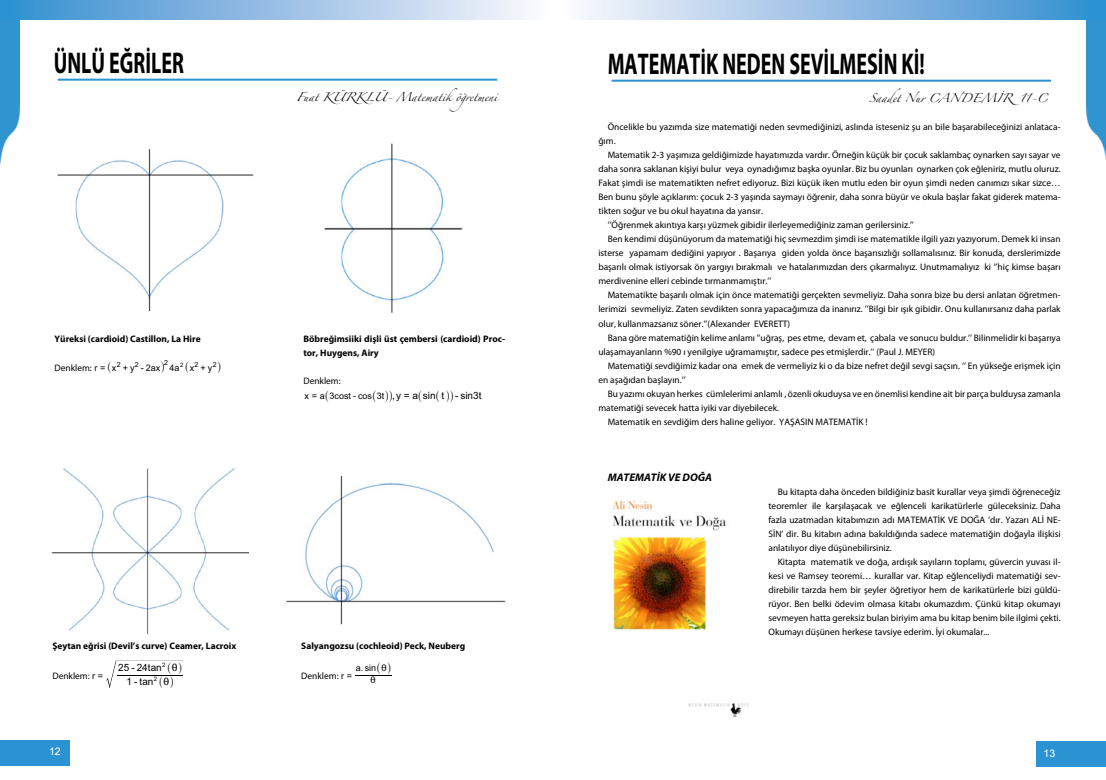
<style>
.page{position:relative;width:1106px;height:780px;background:#fff}
.page>*{position:absolute;margin:0;border:0;box-sizing:border-box;transform-origin:0 0}
.t1{font:700 30px "Myriad Pro";color:#000;scale:.67 1}
.t2{font:italic 700 11px "Myriad Pro";color:#000}
.t3{font:10.5px "Arial";color:#fff}
.t4{font:10px/14.3px "Arial";color:#000}
.t5{font:9.6px "MM Variable A";color:#000;scale:1.07 1}
.t6{font:9.6px "MM Variable A";color:#000;scale:1.06 1}
.t7{font:9.4px/14px "Myriad Pro";color:#000;text-align:justify}
.t8{font:700 9.4px/14px "Myriad Pro";color:#000}
.t9{font:9px "Arial";color:#000}
.t10{font:9px "MM Greek";color:#000}
.t11{font:8px "Zapfino";color:#000}
.t12{font:7px "Arial";color:#000}
.t13{font:6px "Arial";color:#000}
.s1{font-family:"Arial";font-size:9px}
.s2{font-family:"MM Variable A";font-size:9.6px}
.s3{font-family:"MM Greek";font-size:10px}
.s4{font-family:"MM Greek"}
</style>
<div class="page">
<div style="left:1036px;top:741px;width:70px;height:25px;background:#2b93d1"></div>
<img style="left:1086px;top:19px;width:20px;height:140px">
<div style="left:553px;top:0;width:553px;height:19px;background:linear-gradient(to right,#fff9fd,#318bcf)"></div>
<div style="left:0;top:740px;width:70px;height:25px;background:#2b93d1"></div>
<img style="left:0;top:19px;width:19px;height:145px">
<div style="left:0;top:0;width:553px;height:19px;background:linear-gradient(to right,#328ccf,#fff8fd)"></div>
<hr style="left:58px;top:79px;width:439px;height:2px;background:#2b93d1">
<svg style="left:106px;top:660px;width:77px;height:28px"></svg>
<hr style="left:117px;top:675px;width:65px;height:1px;background:#000">
<hr style="left:355px;top:675px;width:36px;height:1px;background:#000">
<img style="left:57px;top:148px;width:197px;height:164px">
<img style="left:324px;top:143px;width:139px;height:170px">
<img style="left:51px;top:468px;width:197px;height:166px">
<img style="left:286px;top:475px;width:220px;height:149px">
<hr style="left:611px;top:80px;width:440px;height:2px;background:#2b93d1">
<img style="left:612px;top:500px;width:137px;height:218px">
<h1 class="t1" style="left:54px;top:44px;width:195px">ÜNLÜ EĞRİLER</h1>
<p class="t11" style="left:297px;top:94px;width:202px">Fuat KÜRKLÜ- Matematiköğretmeni</p>
<p class="t8" style="left:55px;top:331px;width:148px">Yüreksi (cardioid) Castillon, La Hire</p>
<p class="t7" style="left:55px;top:360px;width:52px">Denklem: <span class="s1">r =</span></p>
<p class="t9" style="left:112px;top:361px;width:6px">x</p>
<p class="t9" style="left:123px;top:361px;width:13px">+y</p>
<p class="t9" style="left:141px;top:361px;width:21px">- a2 x</p>
<p class="t9" style="left:170px;top:361px;width:26px">4a x</p>
<p class="t9" style="left:200px;top:361px;width:13px">+y</p>
<p class="t12" style="left:117px;top:359px;width:5px">2</p>
<p class="t12" style="left:135px;top:359px;width:5px">2</p>
<p class="t12" style="left:164px;top:357px;width:5px">2</p>
<p class="t13" style="left:180px;top:360px;width:5px">2</p>
<p class="t12" style="left:195px;top:359px;width:5px">2</p>
<p class="t12" style="left:213px;top:359px;width:5px">2</p>
<p class="t5" style="left:107px;top:361px;width:5px">_</p>
<p class="t5" style="left:185px;top:361px;width:5px">_</p>
<p class="t6" style="left:161px;top:361px;width:5px">i</p>
<p class="t6" style="left:217px;top:361px;width:5px">i</p>
<p class="t8" style="left:303px;top:331px;width:203px">Böbreğimsiiki dişli üst çembersi (cardioid) Proc&shy;tor, Huygens, Airy</p>
<p class="t7" style="left:303px;top:373px;width:39px">Denklem:</p>
<p class="t9" style="left:304px;top:389px;width:81px">x a<span class="s2">_</span>3cost cos t</p>
<p class="t4" style="left:372px;top:388px;width:110px"><span class="s2">_ ii</span>, y a<span class="s2">_</span>sin t<span class="s2">_ ii</span> sin t3</p>
<p class="t9" style="left:312px;top:389px;width:7px">=</p>
<p class="t9" style="left:353px;top:389px;width:4px">-</p>
<p class="t9" style="left:377px;top:389px;width:7px">3</p>
<p class="t4" style="left:404px;top:388px;width:7px">=</p>
<p class="t4" style="left:455px;top:388px;width:5px">-</p>
<p class="t8" style="left:52px;top:639px;width:185px">Şeytan eğrisi (Devil’s curve) Ceamer, Lacroix</p>
<p class="t7" style="left:52px;top:668px;width:52px">Denklem: <span class="s1">r =</span></p>
<p class="t4" style="left:139px;top:674px;width:15px">tan</p>
<p class="t4" style="left:131px;top:660px;width:5px">-</p>
<p class="t5" style="left:167px;top:661px;width:15px">_<span class="s3">i</span>i</p>
<p class="t13" style="left:162px;top:660px;width:5px">2</p>
<p class="t4" style="left:127px;top:660px;width:49px;text-indent:-8px">25 24tan<br>1 - <span class="s2">_</span><span class="s4">i</span><span class="s2">i</span></p>
<p class="t13" style="left:154px;top:675px;width:5px">2</p>
<p class="t8" style="left:301px;top:639px;width:165px">Salyangozsu (cochleoid) Peck, Neuberg</p>
<p class="t7" style="left:301px;top:668px;width:52px">Denklem: <span class="s1">r =</span></p>
<p class="t9" style="left:356px;top:662px;width:37px">a.sin<span class="s2">_ i</span></p>
<p class="t10" style="left:370px;top:675px;width:7px">i</p>
<p class="t10" style="left:381px;top:663px;width:7px">i</p>
<h1 class="t1" style="left:607px;top:45px;width:475px">MATEMATİK NEDEN SEVİLMESİN Kİ!</h1>
<p class="t11" style="left:869px;top:95px;width:179px">Saadet Nur CANDEMİR 11-C</p>
<p class="t7" style="left:598px;top:120px;width:464px;text-indent:9px">Öncelikle bu yazımda size matematiği neden sevmediğinizi, aslında isteseniz şu an bile başarabileceğinizi anlataca&shy;ğım.</p>
<p class="t7" style="left:607px;top:148px;width:454px">Matematik 2-3 yaşımıza geldiğimizde hayatımızda vardır. Örneğin küçük bir çocuk saklambaç oynarken sayı sayar ve</p>
<p class="t7" style="left:598px;top:162px;width:464px">daha sonra saklanan kişiyi bulur veya oynadığımız başka oyunlar. Biz bu oyunları oynarken çok eğleniriz, mutlu oluruz.</p>
<p class="t7" style="left:598px;top:176px;width:464px">Fakat şimdi ise matematikten nefret ediyoruz. Bizi küçük iken mutlu eden bir oyun şimdi neden canımızı sıkar sizce…</p>
<p class="t7" style="left:598px;top:190px;width:464px">Ben bunu şöyle açıklarım: çocuk 2-3 yaşında saymayı öğrenir, daha sonra büyür ve okula başlar fakat giderek matema-</p>
<p class="t7" style="left:598px;top:204px;width:166px">tikten soğur ve bu okul hayatına da yansır.</p>
<p class="t7" style="left:607px;top:218px;width:308px">’’Öğrenmek akıntıya karşı yüzmek gibidir ilerleyemediğiniz zaman gerilersiniz.’’</p>
<p class="t7" style="left:607px;top:232px;width:454px">Ben kendimi düşünüyorum da matematiği hiç sevmezdim şimdi ise matematikle ilgili yazı yazıyorum. Demek ki insan</p>
<p class="t7" style="left:598px;top:246px;width:464px">isterse yapamam dediğini yapıyor . Başarıya giden yolda önce başarısızlığı sollamalısınız. Bir konuda, derslerimizde</p>
<p class="t7" style="left:598px;top:260px;width:464px">başarılı olmak istiyorsak ön yargıyı bırakmalı ve hatalarımızdan ders çıkarmalıyız. Unutmamalıyız ki ’’hiç kimse başarı</p>
<p class="t7" style="left:598px;top:274px;width:174px">merdivenine elleri cebinde tırmanmamıştır.’’</p>
<p class="t7" style="left:607px;top:288px;width:454px">Matematikte başarılı olmak için önce matematiği gerçekten sevmeliyiz. Daha sonra bize bu dersi anlatan öğretmen-</p>
<p class="t7" style="left:598px;top:302px;width:464px">lerimizi sevmeliyiz. Zaten sevdikten sonra yapacağımıza da inanırız. ’’Bilgi bir ışık gibidir. Onu kullanırsanız daha parlak</p>
<p class="t7" style="left:598px;top:316px;width:193px">olur, kullanmazsanız söner.’’(Alexander EVERETT)</p>
<p class="t7" style="left:607px;top:330px;width:454px">Bana göre matematiğin kelime anlamı ’’uğraş, pes etme, devam et, çabala ve sonucu buldur.’’ Bilinmelidir ki başarıya</p>
<p class="t7" style="left:598px;top:344px;width:338px">ulaşamayanların %90 ı yenilgiye uğramamıştır, sadece pes etmişlerdir.’’ (Paul J. MEYER)</p>
<p class="t7" style="left:607px;top:358px;width:454px">Matematiği sevdiğimiz kadar ona emek de vermeliyiz ki o da bize nefret değil sevgi saçsın. ’’ En yükseğe erişmek için</p>
<p class="t7" style="left:598px;top:372px;width:89px">en aşağıdan başlayın.’’</p>
<p class="t7" style="left:607px;top:386px;width:454px">Bu yazımı okuyan herkes cümlelerimi anlamlı , özenli okuduysa ve en önemlisi kendine ait bir parça bulduysa zamanla</p>
<p class="t7" style="left:598px;top:400px;width:182px">matematiği sevecek hatta iyiki var diyebilecek.</p>
<p class="t7" style="left:607px;top:414px;width:261px">Matematik en sevdiğim ders haline geliyor. YAŞASIN MATEMATİK !</p>
<p class="t2" style="left:607px;top:469px;width:106px">MATEMATİK VE DOĞA</p>
<p class="t7" style="left:768px;top:484px;width:294px;text-indent:9px">Bu kitapta daha önceden bildiğiniz basit kurallar veya şimdi öğreneceğiz teoremler ile karşılaşacak ve eğlenceli karikatürlerle güleceksiniz. Daha fazla uzatmadan kitabımızın adı MATEMATİK VE DOĞA ‘dır. Yazarı ALİ NE-SİN’ dir. Bu kitabın adına bakıldığında sadece matematiğin doğayla ilişkisi anlatılıyor diye düşünebilirsiniz.</p>
<p class="t7" style="left:768px;top:554px;width:293px;text-indent:9px">Kitapta matematik ve doğa, ardışık sayıların toplamı, güvercin yuvası il&shy;kesi ve Ramsey teoremi… kurallar var. Kitap eğlenceliydi matematiği sev&shy;direbilir tarzda hem bir şeyler öğretiyor hem de karikatürlerle bizi güldü&shy;rüyor. Ben belki ödevim olmasa kitabı okumazdım. Çünkü kitap okumayı sevmeyen hatta gereksiz bulan biriyim ama bu kitap benim bile ilgimi çekti.<br>Okumayı düşünen herkese tavsiye ederim. İyi okumalar...</p>
<p class="t3" style="left:49px;top:744px;width:13px">12</p>
<p class="t3" style="left:1043px;top:746px;width:13px">13</p>
</div>
